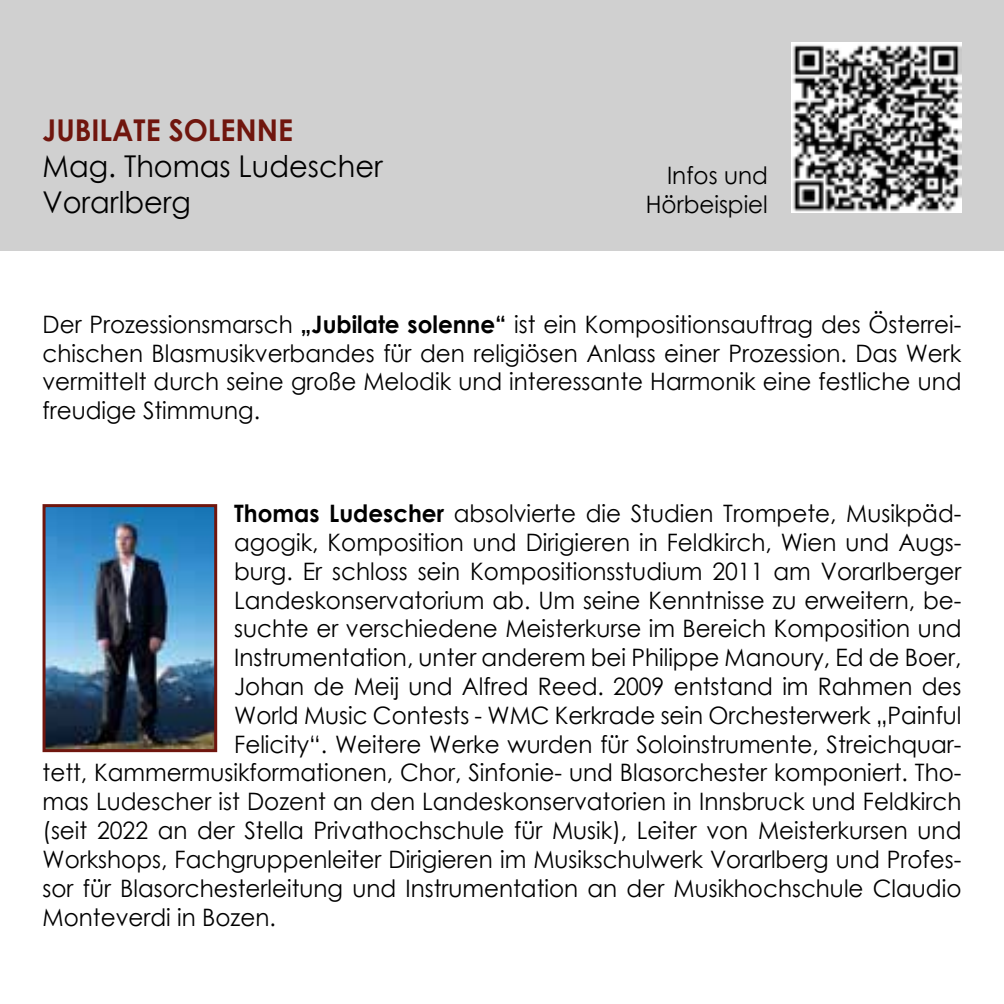
<style>
.page{position:relative;width:1004px;height:1004px;background:#fff}
.page>*{position:absolute;margin:0;border:0;box-sizing:border-box;transform-origin:0 0}
.t1{font:30px/36px "Century Gothic";color:#000;scale:.96 1}
.t2{font:700 30px "Century Gothic";color:#70160e;scale:.96 1}
.t3{font:24px/28.8px "Century Gothic";color:#000;text-align:right;scale:.96 1}
.s1{font-weight:700}
</style>
<div class="page">
<div style="left:0;top:0;width:1003px;height:251px;background:#d0d0d0"></div>
<img style="left:47px;top:508px;width:166px;height:240px">
<div style="left:43px;top:504px;width:174px;height:248px;border:3px solid #70160e"></div>
<img style="left:791px;top:43px;width:170px;height:170px">
<p class="t2" style="left:43px;top:107px;width:263px">JUBILATE SOLENNE</p>
<p class="t1" style="left:43px;top:147px;width:356px">Mag. Thomas Ludescher<br>Vorarlberg</p>
<p class="t3" style="left:646px;top:160px;width:129px">Infos und<br>Hörbeispiel</p>
<p class="t3" style="left:43px;top:309px;width:958px;text-align:justify">Der Prozessionsmarsch <span class="s1">„Jubilate solenne“</span> ist ein Kompositionsauftrag des Österrei&shy;chischen Blasmusikverbandes für den religiösen Anlass einer Prozession. Das Werk vermittelt durch seine große Melodik und interessante Harmonik eine festliche und freudige Stimmung.</p>
<p class="t3" style="left:234px;top:498px;width:759px"><span class="s1">Thomas Ludescher</span> absolvierte die Studien Trompete, Musikpäd-</p>
<p class="t3" style="left:234px;top:527px;width:759px">agogik, Komposition und Dirigieren in Feldkirch, Wien und Augs-</p>
<p class="t3" style="left:234px;top:556px;width:759px">burg. Er schloss sein Kompositionsstudium 2011 am Vorarlberger</p>
<p class="t3" style="left:234px;top:585px;width:759px">Landeskonservatorium ab. Um seine Kenntnisse zu erweitern, be-</p>
<p class="t3" style="left:234px;top:614px;width:759px">suchte er verschiedene Meisterkurse im Bereich Komposition und</p>
<p class="t3" style="left:234px;top:642px;width:759px">Instrumentation, unter anderem bei Philippe Manoury, Ed de Boer,</p>
<p class="t3" style="left:234px;top:671px;width:759px">Johan de Meij und Alfred Reed. 2009 entstand im Rahmen des</p>
<p class="t3" style="left:234px;top:700px;width:759px">World Music Contests - WMC Kerkrade sein Orchesterwerk „Painful</p>
<p class="t3" style="left:234px;top:729px;width:759px">Felicity“. Weitere Werke wurden für Soloinstrumente, Streichquar-</p>
<p class="t3" style="left:43px;top:758px;width:958px">tett, Kammermusikformationen, Chor, Sinfonie- und Blasorchester komponiert. Tho-</p>
<p class="t3" style="left:43px;top:786px;width:958px">mas Ludescher ist Dozent an den Landeskonservatorien in Innsbruck und Feldkirch</p>
<p class="t3" style="left:43px;top:815px;width:958px">(seit 2022 an der Stella Privathochschule für Musik), Leiter von Meisterkursen und</p>
<p class="t3" style="left:43px;top:844px;width:958px">Workshops, Fachgruppenleiter Dirigieren im Musikschulwerk Vorarlberg und Profes-</p>
<p class="t3" style="left:43px;top:873px;width:958px">sor für Blasorchesterleitung und Instrumentation an der Musikhochschule Claudio</p>
<p class="t3" style="left:43px;top:902px;width:244px">Monteverdi in Bozen.</p>
</div>
